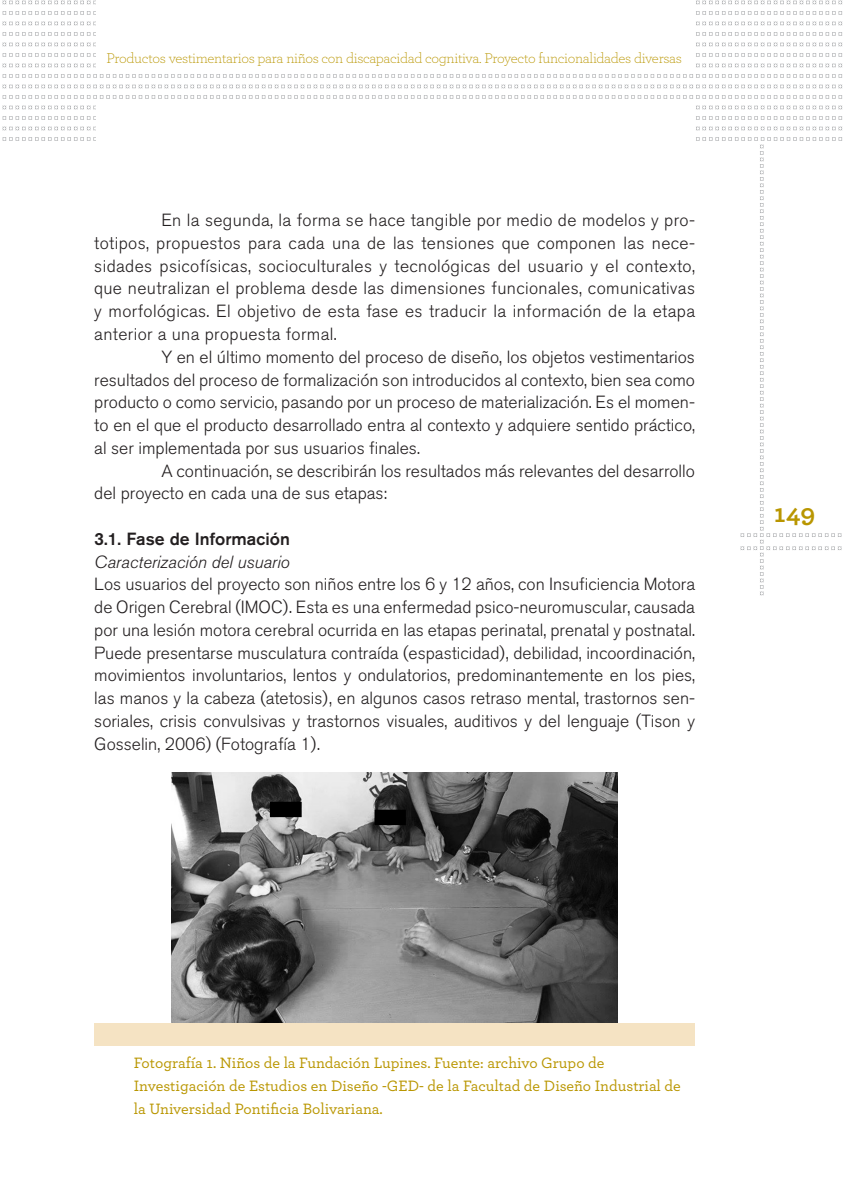
<style>
.page{position:relative;width:844px;height:1191px;background:#fff}
.page>*{position:absolute;margin:0;border:0;box-sizing:border-box;transform-origin:0 0}
.t1{font:700 26.25px "Archer Pro";color:#b99600}
.TEXTO_CORRIDO{font:300 17.5px/22.8px "Akzidenz Grotesk BQ";color:#231f20;text-align:justify}
.TEXTO_CORRIDO-2{font:italic 300 17.5px "Akzidenz Grotesk BQ";color:#231f20}
.TEXTO_CORRIDO-3{font:500 17.5px "Akzidenz Grotesk BQ";color:#231f20}
.PIE_DE_FOTO{font:500 15.75px/22.8px "Archer Pro";color:#b99600}
.Folio_explicativo{font:300 14.88px "Archer Pro";letter-spacing:-.02em;color:#b99600}
</style>
<div class="page">
<svg style="left:2px;top:127px;width:841px;height:3px"></svg>
<svg style="left:2px;top:116px;width:841px;height:4px"></svg>
<svg style="left:2px;top:106px;width:841px;height:3px"></svg>
<svg style="left:2px;top:95px;width:841px;height:4px"></svg>
<svg style="left:2px;top:85px;width:841px;height:3px"></svg>
<svg style="left:2px;top:74px;width:841px;height:4px"></svg>
<svg style="left:2px;top:64px;width:841px;height:3px"></svg>
<svg style="left:2px;top:53px;width:841px;height:4px"></svg>
<svg style="left:2px;top:43px;width:841px;height:3px"></svg>
<svg style="left:2px;top:32px;width:841px;height:4px"></svg>
<svg style="left:2px;top:22px;width:841px;height:3px"></svg>
<svg style="left:2px;top:11px;width:841px;height:4px"></svg>
<svg style="left:2px;top:1px;width:841px;height:3px"></svg>
<svg style="left:2px;top:137px;width:841px;height:458px"></svg>
<div style="left:96px;top:103px;width:598px;height:63px;background:#fff"></div>
<div style="left:96px;top:0;width:598px;height:70px;background:#fff"></div>
<img style="left:172px;top:772px;width:445px;height:250px">
<div style="left:94px;top:1022px;width:600px;height:23px;background:#f5e3c3"></div>
<p class="Folio_explicativo" style="left:106px;top:48px;width:577px">Productos vestimentarios para niños con discapacidad cognitiva. Proyecto funcionalidades diversas</p>
<p class="TEXTO_CORRIDO" style="left:94px;top:209px;width:602px;text-indent:67px">En la segunda, la forma se hace tangible por medio de modelos y pro&shy;totipos, propuestos para cada una de las tensiones que componen las nece&shy;sidades psicofísicas, socioculturales y tecnológicas del usuario y el contexto, que neutralizan el problema desde las dimensiones funcionales, comunicativas y morfológicas. El objetivo de esta fase es traducir la información de la etapa anterior a una propuesta formal.</p>
<p class="TEXTO_CORRIDO" style="left:94px;top:346px;width:602px;text-indent:67px">Y en el último momento del proceso de diseño, los objetos vestimentarios resultados del proceso de formalización son introducidos al contexto, bien sea como producto o como servicio, pasando por un proceso de materialización. Es el momen&shy;to en el que el producto desarrollado entra al contexto y adquiere sentido práctico, al ser implementada por sus usuarios finales.</p>
<p class="TEXTO_CORRIDO" style="left:94px;top:459px;width:602px;text-indent:67px">A continuación, se describirán los resultados más relevantes del desarrollo del proyecto en cada una de sus etapas:</p>
<p class="TEXTO_CORRIDO-3" style="left:94px;top:528px;width:197px">3.1. Fase de Información</p>
<p class="TEXTO_CORRIDO-2" style="left:94px;top:552px;width:197px">Caracterización del usuario</p>
<p class="TEXTO_CORRIDO" style="left:94px;top:573px;width:602px">Los usuarios del proyecto son niños entre los 6 y 12 años, con Insuficiencia Motora de Origen Cerebral (IMOC). Esta es una enfermedad psico-neuromuscular, causada por una lesión motora cerebral ocurrida en las etapas perinatal, prenatal y postnatal.<br>Puede presentarse musculatura contraída (espasticidad), debilidad, incoordinación, movimientos involuntarios, lentos y ondulatorios, predominantemente en los pies, las manos y la cabeza (atetosis), en algunos casos retraso mental, trastornos sen&shy;soriales, crisis convulsivas y trastornos visuales, auditivos y del lenguaje (Tison y Gosselin, 2006) (Fotografía 1).</p>
<h1 class="t1" style="left:774px;top:492px;width:42px">149</h1>
<p class="PIE_DE_FOTO" style="left:134px;top:1050px;width:548px">Fotografía 1. Niños de la Fundación Lupines. Fuente: archivo Grupo de<br>Investigación de Estudios en Diseño -GED- de la Facultad de Diseño Industrial de la Universidad Pontificia Bolivariana.</p>
</div>
